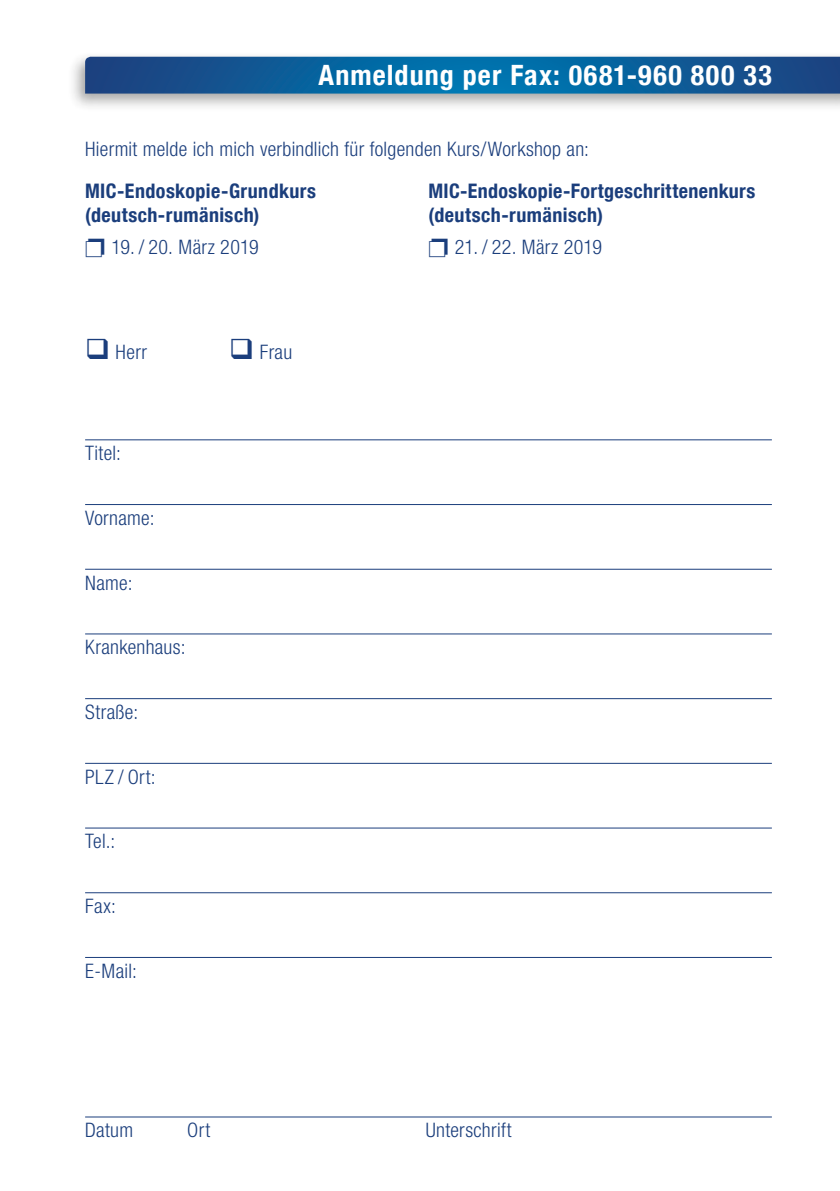
<style>
.page{position:relative;width:840px;height:1191px;background:#fff}
.page>*{position:absolute;margin:0;border:0;box-sizing:border-box;transform-origin:0 0}
.t1{font:700 condensed 28px "KS Helvetica Neue";letter-spacing:.04em;color:#fff}
.t2{font:300 condensed 20px "KS Helvetica Neue";letter-spacing:.015em;color:#1b3e7c}
.t3{font:700 condensed 20px/24px "KS Helvetica Neue";letter-spacing:.02em;color:#1b3e7c}
</style>
<div class="page">
<hr style="left:85px;top:439px;width:686px;height:1px;background:#1b3e7c">
<hr style="left:85px;top:504px;width:686px;height:1px;background:#1b3e7c">
<hr style="left:85px;top:569px;width:686px;height:1px;background:#1b3e7c">
<hr style="left:85px;top:633px;width:686px;height:1px;background:#1b3e7c">
<hr style="left:85px;top:698px;width:686px;height:1px;background:#1b3e7c">
<hr style="left:85px;top:763px;width:686px;height:1px;background:#1b3e7c">
<hr style="left:85px;top:827px;width:686px;height:1px;background:#1b3e7c">
<hr style="left:85px;top:892px;width:686px;height:1px;background:#1b3e7c">
<hr style="left:85px;top:957px;width:686px;height:1px;background:#1b3e7c">
<hr style="left:85px;top:1116px;width:686px;height:1px;background:#1b3e7c">
<div style="left:67px;top:50px;width:772px;height:62px;background:#1d1d1b;opacity:.4"></div>
<svg style="left:85px;top:57px;width:754px;height:37px;background:#0d5d99"></svg>
<h1 class="t1" style="left:318px;top:58px;width:454px">Anmeldung per Fax: 0681-960 800 33</h1>
<p class="t2" style="left:85px;top:137px;width:505px">Hiermit melde ich mich verbindlich für folgenden Kurs/Workshop an:</p>
<p class="t3" style="left:85px;top:179px;width:232px">MIC-Endoskopie-Grundkurs (deutsch-rumänisch)</p>
<p class="t3" style="left:428px;top:179px;width:328px">MIC-Endoskopie-Fortgeschrittenenkurs (deutsch-rumänisch)</p>
<p class="t2" style="left:111px;top:235px;width:149px">19. / 20. März 2019</p>
<p class="t2" style="left:454px;top:235px;width:149px">21. / 22. März 2019</p>
<p class="t2" style="left:85px;top:340px;width:63px">❑ Herr</p>
<p class="t2" style="left:229px;top:340px;width:64px">❑ Frau</p>
<p class="t2" style="left:85px;top:441px;width:37px">Titel:</p>
<p class="t2" style="left:85px;top:506px;width:71px">Vorname:</p>
<p class="t2" style="left:85px;top:571px;width:49px">Name:</p>
<p class="t2" style="left:85px;top:635px;width:102px">Krankenhaus:</p>
<p class="t2" style="left:85px;top:700px;width:54px">Straße:</p>
<p class="t2" style="left:85px;top:765px;width:72px">PLZ / Ort:</p>
<p class="t2" style="left:85px;top:830px;width:32px">Tel.:</p>
<p class="t2" style="left:85px;top:894px;width:32px">Fax:</p>
<p class="t2" style="left:85px;top:959px;width:53px">E-Mail:</p>
<p class="t2" style="left:85px;top:1118px;width:49px">Datum</p>
<p class="t2" style="left:187px;top:1118px;width:24px">Ort</p>
<p class="t2" style="left:425px;top:1118px;width:87px">Unterschrift</p>
</div>
